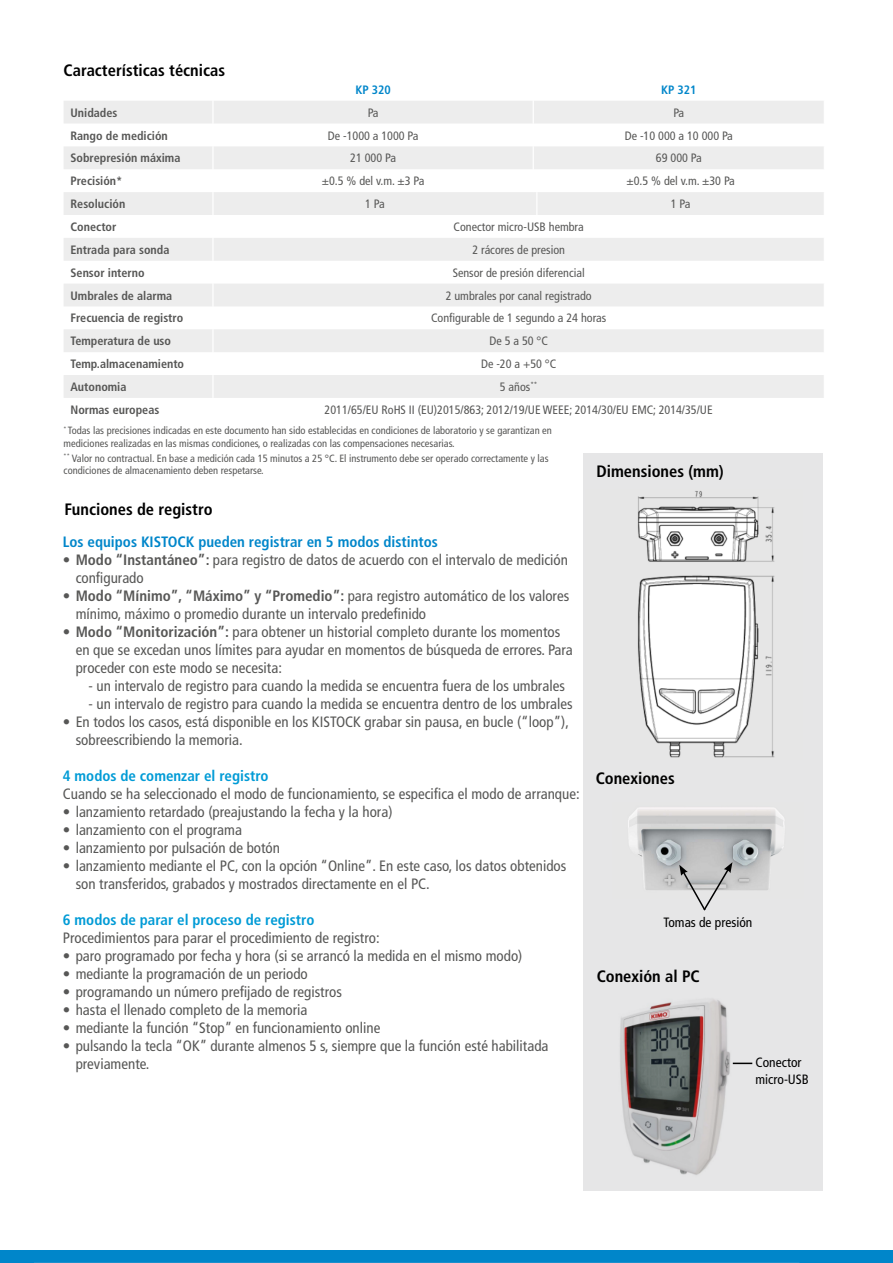
<style>
.page{position:relative;width:893px;height:1263px;background:#fff}
.page>*{position:absolute;margin:0;border:0;box-sizing:border-box;transform-origin:0 0}
.t1{font:700 condensed 16.5px "Frutiger LT Std";color:#000}
.t2{font:condensed 15px/18px "Frutiger LT Std";color:#575756}
.t3{font:700 condensed 15px "Frutiger LT Std";color:#009bd6}
.t4{font:700 condensed 15px "Frutiger LT Std";color:#0086ca}
.t5{font:condensed 13.5px/16.2px "Frutiger LT Std";color:#000}
.t6{font:condensed 12.15px "Frutiger LT Std";color:#575756}
.t7{font:700 condensed 12.15px "Frutiger LT Std";color:#575756}
.t8{font:700 condensed 12.15px "Frutiger LT Std";color:#0086ca}
.t9{font:condensed 10.5px/12.6px "Frutiger LT Std";color:#575756}
.s1{font-weight:700}
.s2{color:#020203}
</style>
<div class="page">
<div style="left:583px;top:453px;width:240px;height:738px;background:#e6e6e7"></div>
<img style="left:637px;top:491px;width:138px;height:267px">
<svg style="left:64px;top:101px;width:760px;height:297px;fill:#ededed"></svg>
<hr style="left:212px;top:101px;width:2px;height:23px;background:#fff">
<hr style="left:212px;top:124px;width:2px;height:22px;background:#fff">
<hr style="left:212px;top:146px;width:2px;height:23px;background:#fff">
<hr style="left:212px;top:169px;width:2px;height:23px;background:#fff">
<hr style="left:212px;top:192px;width:2px;height:23px;background:#fff">
<hr style="left:212px;top:215px;width:2px;height:23px;background:#fff">
<hr style="left:212px;top:238px;width:2px;height:23px;background:#fff">
<hr style="left:212px;top:261px;width:2px;height:23px;background:#fff">
<hr style="left:212px;top:284px;width:2px;height:22px;background:#fff">
<hr style="left:212px;top:306px;width:2px;height:23px;background:#fff">
<hr style="left:212px;top:329px;width:2px;height:23px;background:#fff">
<hr style="left:212px;top:352px;width:2px;height:23px;background:#fff">
<hr style="left:212px;top:375px;width:2px;height:23px;background:#fff">
<svg style="left:533px;top:101px;width:4px;height:114px"></svg>
<svg style="left:737px;top:1062px;width:15px;height:2px"></svg>
<div style="left:0;top:1251px;width:893px;height:12px;background:#0086ca"></div>
<hr style="left:34px;top:1262px;width:765px;height:1px;background:#dadada">
<img style="left:628px;top:807px;width:157px;height:83px">
<svg style="left:679px;top:862px;width:53px;height:49px"></svg>
<img style="left:620px;top:999px;width:117px;height:176px">
<p class="t1" style="left:64px;top:61px;width:163px">Características técnicas</p>
<p class="t8" style="left:355px;top:82px;width:37px">KP 320</p>
<p class="t8" style="left:661px;top:82px;width:37px">KP 321</p>
<p class="t7" style="left:70px;top:105px;width:48px">Unidades</p>
<p class="t6" style="left:368px;top:105px;width:12px">Pa</p>
<p class="t6" style="left:673px;top:105px;width:12px">Pa</p>
<p class="t7" style="left:71px;top:128px;width:99px">Rango de medición</p>
<p class="t6" style="left:328px;top:128px;width:92px">De -1000 a 1000 Pa</p>
<p class="t6" style="left:625px;top:128px;width:110px">De -10 000 a 10 000 Pa</p>
<p class="t7" style="left:71px;top:151px;width:111px">Sobrepresión máxima</p>
<p class="t6" style="left:350px;top:151px;width:47px">21 000 Pa</p>
<p class="t6" style="left:656px;top:151px;width:47px">69 000 Pa</p>
<p class="t7" style="left:71px;top:174px;width:54px">Precisión*</p>
<p class="t6" style="left:322px;top:174px;width:104px">±0.5 % del v.m. ±3 Pa</p>
<p class="t6" style="left:626px;top:174px;width:110px">±0.5 % del v.m. ±30 Pa</p>
<p class="t7" style="left:71px;top:197px;width:56px">Resolución</p>
<p class="t6" style="left:365px;top:197px;width:21px">1 Pa</p>
<p class="t6" style="left:671px;top:197px;width:21px">1 Pa</p>
<p class="t7" style="left:71px;top:220px;width:47px">Conector</p>
<p class="t6" style="left:454px;top:220px;width:132px">Conector micro-USB hembra</p>
<p class="t7" style="left:71px;top:242px;width:100px">Entrada para sonda</p>
<p class="t6" style="left:472px;top:243px;width:94px">2 rácores de presion</p>
<p class="t7" style="left:71px;top:265px;width:76px">Sensor interno</p>
<p class="t6" style="left:453px;top:265px;width:134px">Sensor de presión diferencial</p>
<p class="t7" style="left:71px;top:288px;width:103px">Umbrales de alarma</p>
<p class="t6" style="left:446px;top:288px;width:147px">2 umbrales por canal registrado</p>
<p class="t7" style="left:71px;top:311px;width:114px">Frecuencia de registro</p>
<p class="t6" style="left:431px;top:311px;width:177px">Configurable de 1 segundo a 24 horas</p>
<p class="t7" style="left:71px;top:334px;width:102px">Temperatura de uso</p>
<p class="t6" style="left:489px;top:334px;width:60px">De 5 a 50 °C</p>
<p class="t7" style="left:71px;top:357px;width:115px">Temp.almacenamiento</p>
<p class="t6" style="left:481px;top:357px;width:77px">De -20 a +50 °C</p>
<p class="t7" style="left:71px;top:380px;width:57px">Autonomia</p>
<p class="t6" style="left:500px;top:380px;width:39px">5 años<sup>**</sup></p>
<p class="t7" style="left:70px;top:402px;width:90px">Normas europeas</p>
<p class="t6" style="left:325px;top:403px;width:390px">2011/65/EU RoHS II (EU)2015/863; 2012/19/UE WEEE; 2014/30/EU EMC; 2014/35/UE</p>
<p class="t9" style="left:64px;top:425px;width:490px"><sup>*</sup> Todas las precisiones indicadas en este documento han sido establecidas en condiciones de laboratorio y se garantizan en mediciones realizadas en las mismas condiciones, o realizadas con las compensaciones necesarias.</p>
<p class="t9" style="left:64px;top:452px;width:487px"><sup>**</sup> Valor no contractual. En base a medición cada 15 minutos a 25 °C. El instrumento debe ser operado correctamente y las condiciones de almacenamiento deben respetarse.</p>
<p class="t1" style="left:596px;top:461px;width:129px">Dimensiones (mm)</p>
<p class="t1" style="left:64px;top:500px;width:150px">Funciones de registro</p>
<p class="t4" style="left:63px;top:532px;width:377px">Los equipos KISTOCK pueden registrar en 5 modos distintos</p>
<p class="t2" style="left:76px;top:550px;width:494px;text-indent:-13px"><span class="s1">• Modo “Instantáneo”:</span> para registro de datos de acuerdo con el intervalo de medición configurado</p>
<p class="t2" style="left:76px;top:586px;width:495px;text-indent:-13px"><span class="s1">• Modo “Mínimo”, “Máximo” y “Promedio”:</span> para registro automático de los valores mínimo, máximo o promedio durante un intervalo predefinido</p>
<p class="t2" style="left:76px;top:622px;width:499px;text-indent:-13px"><span class="s1">• Modo “Monitorización”:</span> para obtener un historial completo durante los momentos en que se excedan unos límites para ayudar en momentos de búsqueda de errores. Para proceder con este modo se necesita:</p>
<p class="t2" style="left:88px;top:676px;width:478px">- un intervalo de registro para cuando la medida se encuentra fuera de los umbrales</p>
<p class="t2" style="left:88px;top:694px;width:486px">- un intervalo de registro para cuando la medida se encuentra dentro de los umbrales</p>
<p class="t2" style="left:76px;top:712px;width:495px;text-indent:-13px">• En todos los casos, está disponible en los KISTOCK grabar sin pausa, en bucle (“loop”), sobreescribiendo la memoria.</p>
<p class="t3" style="left:63px;top:766px;width:207px">4 modos de comenzar el registro</p>
<p class="t2" style="left:63px;top:784px;width:518px">Cuando se ha seleccionado el modo de funcionamiento, se especifica el modo de arranque:</p>
<p class="t2" style="left:63px;top:802px;width:331px">• lanzamiento retardado (preajustando la fecha y la hora)</p>
<p class="t2" style="left:63px;top:820px;width:181px">• lanzamiento con el programa</p>
<p class="t2" style="left:63px;top:838px;width:219px">• lanzamiento por pulsación de botón</p>
<p class="t2" style="left:76px;top:856px;width:492px;text-indent:-13px">• lanzamiento mediante el PC, con la opción “Online”. En este caso, los datos obtenidos son transferidos, grabados y mostrados directamente en el PC.</p>
<p class="t3" style="left:63px;top:910px;width:253px">6 modos de parar el proceso de registro</p>
<p class="t2" style="left:63px;top:928px;width:318px">Procedimientos para parar el procedimiento de registro:</p>
<p class="t2" style="left:63px;top:946px;width:461px">• paro programado por fecha y hora (si se arrancó la medida en el mismo modo)</p>
<p class="t2" style="left:63px;top:964px;width:246px">• mediante la programación de un periodo</p>
<p class="t2" style="left:63px;top:982px;width:281px">• programando un número prefijado de registros</p>
<p class="t2" style="left:63px;top:1000px;width:246px">• hasta el llenado completo de la memoria</p>
<p class="t2" style="left:63px;top:1018px;width:319px">• mediante la función “Stop” en funcionamiento online</p>
<p class="t2" style="left:76px;top:1036px;width:474px;text-indent:-13px">• pulsando la tecla “OK” durante almenos 5 s, siempre que la función esté habilitada previamente.</p>
<p class="t1" style="left:596px;top:769px;width:81px">Conexiones</p>
<p class="t5" style="left:663px;top:915px;width:90px">Tomas de presi<span class="s2">ó</span>n</p>
<p class="t1" style="left:597px;top:967px;width:105px">Conexión al PC</p>
<p class="t5" style="left:755px;top:1055px;width:55px">Conector micro-USB</p>
</div>
